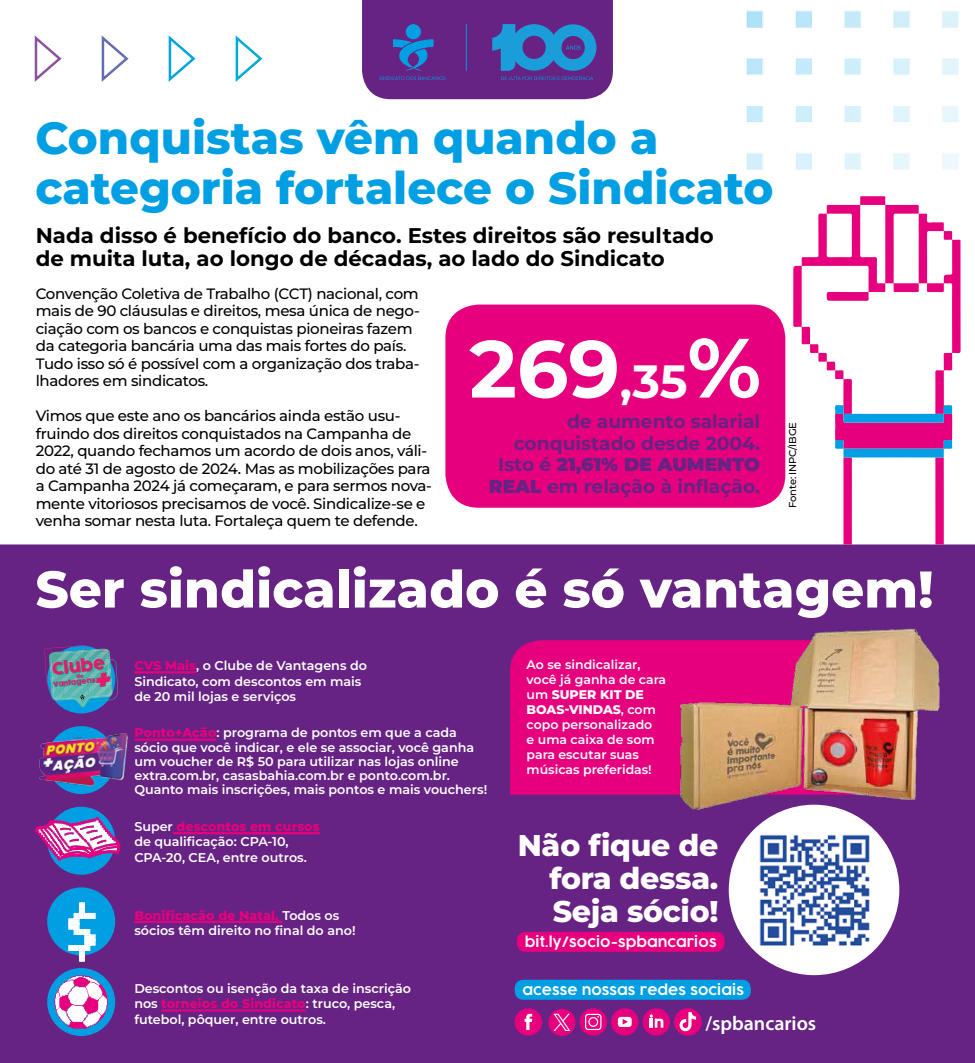
<style>
.page{position:relative;width:975px;height:1063px;background:#fff}
.page>*{position:absolute;margin:0;border:0;box-sizing:border-box;transform-origin:0 0}
.t1{font:700 80.75px "Montserrat";color:#fff}
.t2{font:800 51.5px "Montserrat";color:#fff}
.t3{font:700 46.62px "Montserrat";color:#fff}
.t4{font:800 45px/50px "Montserrat";color:#009fe3}
.t5{font:700 42.75px "Unibody 8";color:#fff}
.t6{font:800 30px/33px "Montserrat";letter-spacing:-.01em;color:#fff;text-align:justify}
.t7{font:700 21.25px/23.8px "Montserrat";color:#000}
.t8{font:600 20px "Myriad Pro";color:#fff}
.t9{font:700 18.62px/21.8px "Montserrat";color:#662383;text-align:right}
.t10{font:16.62px "Cocogoose";color:#e6196a}
.t11{font:500 15px/17.5px "Montserrat";letter-spacing:-.02em;color:#000}
.t12{font:600 13.88px "COCOGOOSE";color:#fff}
.t13{font:600 12.75px/15.5px "Montserrat";color:#fff}
.t14{font:600 12.5px/15px "Montserrat";color:#fff}
.t15{font:500 10px "Montserrat";letter-spacing:-.02em;color:#000}
.t16{font:6.88px "Cocogoose";color:#e6196a}
.s1{font-size:83.88px}
.s2{font-weight:900}
.s3{font-weight:800;color:#e6007d}
.s4{font-weight:800}
</style>
<div class="page">
<div style="left:445px;top:305px;width:340px;height:203px;background:#e6007d;border-radius:33px"></div>
<div style="left:0;top:544px;width:974px;height:519px;background:#662383"></div>
<svg style="left:362px;top:0;width:251px;height:99px;background:#5a3a93"></svg>
<svg style="left:793px;top:210px;width:167px;height:334px"></svg>
<div style="left:510px;top:640px;width:138px;height:155px;background:#e6007d"></div>
<img style="left:648px;top:624px;width:326px;height:189px">
<div style="left:47px;top:645px;width:68px;height:68px;background:#009fe3;border-radius:50%"></div>
<div style="left:47px;top:807px;width:68px;height:68px;background:#009fe3;border-radius:50%"></div>
<div style="left:47px;top:887px;width:68px;height:68px;background:#009fe3;border-radius:50%"></div>
<div style="left:47px;top:968px;width:68px;height:68px;background:#009fe3;border-radius:50%"></div>
<div style="left:47px;top:726px;width:68px;height:68px;background:#009fe3;border-radius:50%"></div>
<hr style="left:134px;top:671px;width:62px;height:2px;background:#e6007d">
<hr style="left:161px;top:1009px;width:145px;height:3px;background:#e6007d">
<hr style="left:173px;top:832px;width:147px;height:2px;background:#e6007d">
<hr style="left:134px;top:921px;width:148px;height:2px;background:#e6007d">
<hr style="left:134px;top:739px;width:82px;height:2px;background:#e6007d">
<img style="left:40px;top:732px;width:94px;height:53px">
<div style="left:517px;top:932px;width:207px;height:20px;background:#e6007d;border-radius:9px"></div>
<div style="left:514px;top:980px;width:236px;height:20px;background:#009fe3;border-radius:9px"></div>
<div style="left:728px;top:805px;width:171px;height:170px;background:#fff;border-radius:50%"></div>
<img style="left:759px;top:834px;width:110px;height:112px">
<svg style="left:34px;top:35px;width:28px;height:47px"></svg>
<svg style="left:101px;top:35px;width:28px;height:47px"></svg>
<svg style="left:168px;top:35px;width:28px;height:47px"></svg>
<svg style="left:235px;top:35px;width:28px;height:47px"></svg>
<img style="left:746px;top:10px;width:213px;height:200px">
<svg style="left:35px;top:817px;width:85px;height:44px;background:#aa68b3"></svg>
<svg style="left:68px;top:902px;width:28px;height:60px"></svg>
<svg style="left:54px;top:975px;width:54px;height:54px"></svg>
<div style="left:514px;top:1008px;width:28px;height:28px;background:#e6007d;border-radius:50%"></div>
<svg style="left:524px;top:1014px;width:8px;height:16px"></svg>
<svg style="left:579px;top:1008px;width:28px;height:28px"></svg>
<div style="left:611px;top:1008px;width:27px;height:28px;background:#e6007d;border-radius:50%"></div>
<div style="left:618px;top:1017px;width:13px;height:10px;background:#fff;border-radius:3px"></div>
<svg style="left:622px;top:1019px;width:5px;height:6px"></svg>
<div style="left:642px;top:1008px;width:28px;height:28px;background:#e6007d;border-radius:50%"></div>
<div style="left:674px;top:1008px;width:27px;height:28px;background:#e6007d;border-radius:50%"></div>
<div style="left:548px;top:1009px;width:27px;height:27px;background:#e6007d;border-radius:50%"></div>
<svg style="left:553px;top:1014px;width:17px;height:17px"></svg>
<svg style="left:679px;top:1012px;width:17px;height:19px"></svg>
<svg style="left:585px;top:1014px;width:16px;height:16px"></svg>
<svg style="left:649px;top:1014px;width:14px;height:14px"></svg>
<svg style="left:44px;top:645px;width:74px;height:60px;background:#4d92a6"></svg>
<h3 class="t4" style="left:35px;top:112px;width:739px">Conquistas vêm quando a categoria fortalece o Sindicato</h3>
<h3 class="t7" style="left:36px;top:223px;width:679px">Nada disso é benefício do banco. Estes direitos são resultado de muita luta, ao longo de décadas, ao lado do Sindicato</h3>
<p class="t11" style="left:36px;top:284px;width:385px">Convenção Coletiva de Trabalho (CCT) nacional, com mais de 90 cláusulas e direitos, mesa única de nego&shy;ciação com os bancos e conquistas pioneiras fazem da categoria bancária uma das mais fortes do país.<br>Tudo isso só é possível com a organização dos traba&shy;lhadores em sindicatos.</p>
<p class="t11" style="left:36px;top:407px;width:398px">Vimos que este ano os bancários ainda estão usu&shy;fruindo dos direitos conquistados na Campanha de 2022, quando fechamos um acordo de dois anos, váli&shy;do até 31 de agosto de 2024. Mas as mobilizações para a Campanha 2024 já começaram, e para sermos nova&shy;mente vitoriosos precisamos de você. Sindicalize-se e venha somar nesta luta. Fortaleça quem te defende.</p>
<h3 class="t3" style="left:620px;top:350px;width:143px">,35<span class="s1">%</span></h3>
<p class="t9" style="left:489px;top:432px;width:273px">conquistado desde 2004.<br>Isto é <span class="s2">21,61% DE AUMENTO<br>REAL</span> em relação à inflação.</p>
<h1 class="t1" style="left:469px;top:315px;width:152px">269</h1>
<p class="t9" style="left:567px;top:410px;width:195px">de aumento salarial</p>
<p class="t15" style="left:785px;top:508px;width:87px;rotate:-90deg">Fonte: INPC/IBGE</p>
<h2 class="t2" style="left:35px;top:555px;width:899px">Ser sindicalizado é só vantagem!</h2>
<p class="t10" style="left:51px;top:657px;width:55px;rotate:-6deg">Clube</p>
<p class="t16" style="left:53px;top:679px;width:44px;rotate:-6deg">Vantagens</p>
<h3 class="t5" style="left:63px;top:897px;width:39px">$</h3>
<p class="t13" style="left:134px;top:657px;width:234px"><span class="s3">CVS Mais</span>, o Clube de Vantagens do<br>Sindicato, com descontos em mais de 20 mil lojas e serviços</p>
<p class="t13" style="left:134px;top:725px;width:354px;line-height:14.1px"><span class="s3">Ponto+Ação</span>: programa de pontos em que a cada sócio que você indicar, e ele se associar, você ganha um voucher de R$ 50 para utilizar nas lojas online extra.com.br, casasbahia.com.br e ponto.com.br.<br>Quanto mais inscrições, mais pontos e mais vouchers!</p>
<p class="t13" style="left:134px;top:818px;width:187px">Super <span class="s3">descontos em cursos </span>de qualificação: CPA-10,<br>CPA-20, CEA, entre outros.</p>
<p class="t13" style="left:134px;top:907px;width:223px"><span class="s3">Bonificação de Natal.</span> Todos os sócios têm direito no final do ano!</p>
<p class="t13" style="left:134px;top:980px;width:278px">Descontos ou isenção da taxa de inscrição nos <span class="s3">torneios do Sindicato</span>: truco, pesca, futebol, pôquer, entre outros.</p>
<p class="t14" style="left:526px;top:657px;width:141px">Ao se sindicalizar, você já ganha de cara um <span class="s4">SUPER KIT DE<br>BOAS-VINDAS</span>, com copo personalizado<br>e uma caixa de som para escutar suas músicas preferidas!</p>
<h3 class="t6" style="left:549px;top:828px;width:170px;text-indent:-32px">Não fique de fora dessa.<br>Seja sócio!</h3>
<p class="t12" style="left:524px;top:932px;width:193px">bit.ly/socio-spbancarios</p>
<p class="t12" style="left:522px;top:980px;width:223px">acesse nossas redes sociais</p>
<h3 class="t8" style="left:705px;top:1010px;width:112px">/spbancarios</h3>
</div>
